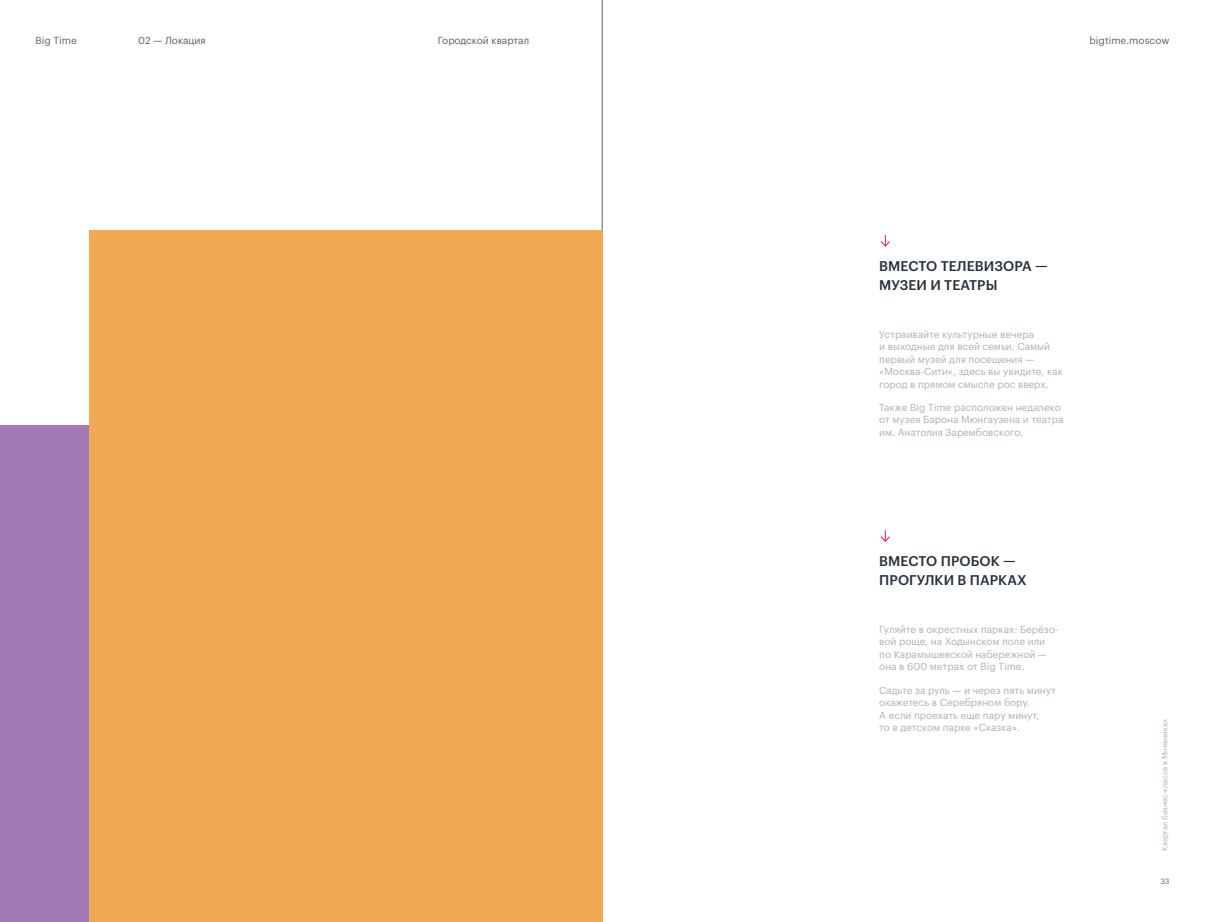
<style>
.page{position:relative;width:1205px;height:922px;background:#fff}
.page>*{position:absolute;margin:0;border:0;box-sizing:border-box;transform-origin:0 0}
.t1{font:500 13.75px/18.8px "Graphik LCG";letter-spacing:.005em;color:#25303b}
.t2{font:10px/12.5px "Graphik LCG";color:#b7adaa}
.t3{font:10px "Graphik LCG";color:#54616c}
.t4{font:7.5px "Graphik LCG";color:#b7adaa}
.t5{font:7.5px "Graphik LCG";color:#54616c}
</style>
<div class="page">
<hr style="left:602px;top:0;width:1px;height:921px;background:#54616c">
<div style="left:0;top:425px;width:602px;height:496px;background:#a37ab5"></div>
<svg style="left:880px;top:235px;width:10px;height:12px"></svg>
<svg style="left:880px;top:530px;width:10px;height:12px"></svg>
<div style="left:89px;top:230px;width:513px;height:691px;background:#f2a953"></div>
<p class="t3" style="left:35px;top:32px;width:43px">Big Time</p>
<p class="t3" style="left:438px;top:32px;width:93px">Городской квартал</p>
<p class="t3" style="left:1089px;top:32px;width:81px">bigtime.moscow</p>
<p class="t3" style="left:138px;top:32px;width:69px">02 — Локация</p>
<h1 class="t1" style="left:879px;top:255px;width:170px">ВМЕСТО ТЕЛЕВИЗОРА —<br>МУЗЕИ И ТЕАТРЫ</h1>
<p class="t2" style="left:879px;top:327px;width:185px">Устраивайте культурные вечера<br>и выходные для всей семьи. Самый первый музей для посещения — «Москва-Сити», здесь вы увидите, как город в прямом смысле рос вверх.</p>
<p class="t2" style="left:879px;top:400px;width:186px">Также Big Time расположен недалеко от музея Барона Мюнгаузена и театра им. Анатолия Зарембовского.</p>
<h1 class="t1" style="left:879px;top:550px;width:149px">ВМЕСТО ПРОБОК —<br>ПРОГУЛКИ В ПАРКАХ</h1>
<p class="t2" style="left:879px;top:622px;width:181px">Гуляйте в окрестных парках: Берёзо&shy;вой роще, на Ходынском поле или по Карамышевской набережной — она в 600 метрах от Big Time.</p>
<p class="t2" style="left:879px;top:682px;width:178px">Сядьте за руль — и через пять минут окажетесь в Серебряном бору.<br>А если проехать еще пару минут,<br>то в детском парке «Сказка».</p>
<p class="t4" style="left:1159px;top:850px;width:133px;rotate:-90deg">Квартал бизнес-класса в Мневниках</p>
<p class="t5" style="left:1160px;top:875px;width:11px">33</p>
</div>
